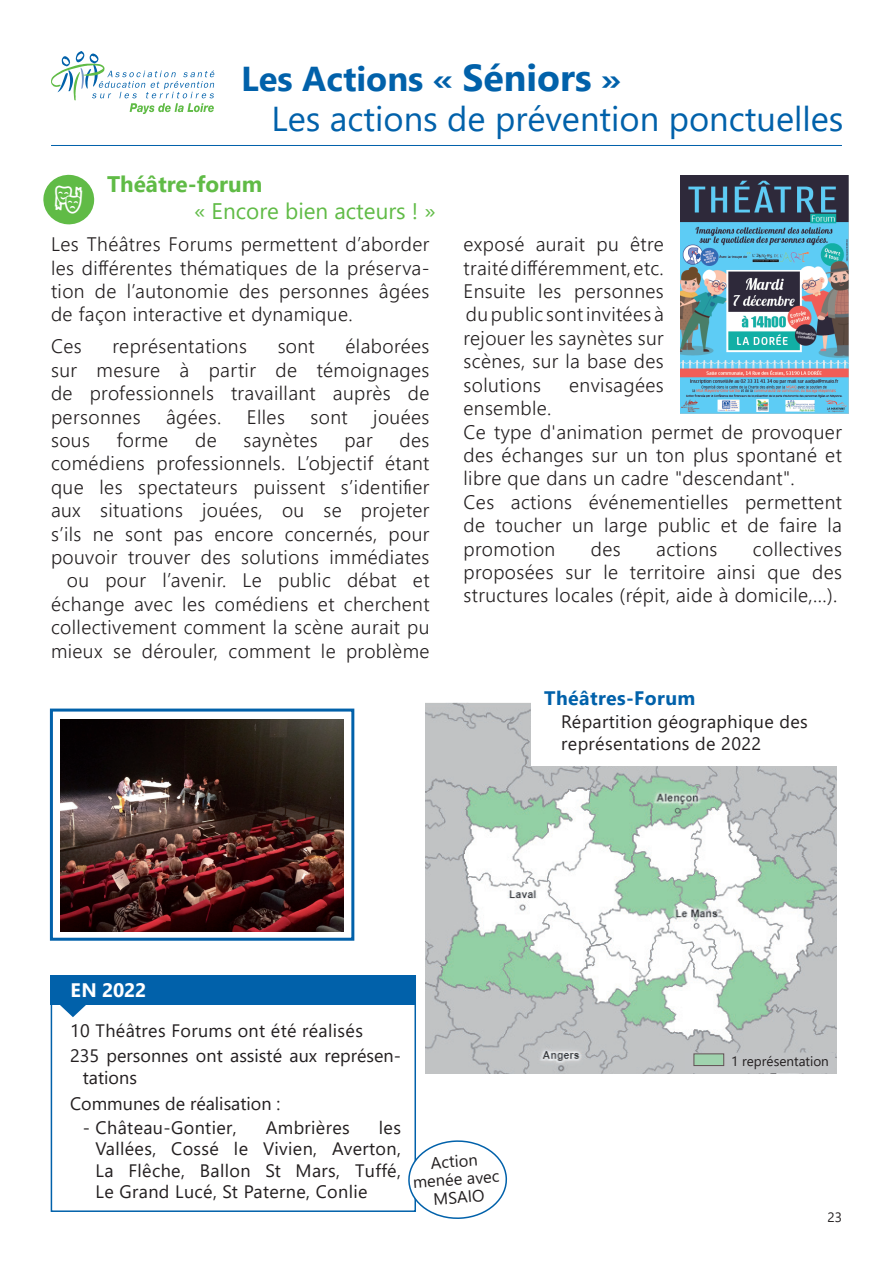
<style>
.page{position:relative;width:893px;height:1263px;background:#fff}
.page>*{position:absolute;margin:0;border:0;box-sizing:border-box;transform-origin:0 0}
.t1{font:34.5px/39.8px "Segoe UI";color:#0161aa}
.t2{font:22.5px "Segoe UI";color:#60bb46}
.t3{font:700 22.5px "Segoe UI";color:#60bb46}
.t4{font:300 19.5px/23.4px "Segoe UI";letter-spacing:.02em;color:#231f20;text-align:justify}
.t5{font:700 19.5px "Segoe UI";letter-spacing:.02em;color:#0161aa}
.t6{font:700 19.5px "Segoe UI";letter-spacing:-.01em;color:#fff}
.t7{font:18px/21.6px "Segoe UI";letter-spacing:.02em;color:#231f20}
.t8{font:18px/25.8px "Segoe UI";color:#231f20}
.t9{font:16.5px/18px "Segoe UI";color:#231f20;text-align:center}
.t10{font:13.5px "Segoe UI";color:#231f20}
.s1{font-weight:700}
.s2{font-weight:700;font-size:37.5px}
</style>
<div class="page">
<svg style="left:51px;top:51px;width:163px;height:63px"></svg>
<hr style="left:51px;top:145px;width:791px;height:1px;background:#0161aa">
<img style="left:425px;top:702px;width:411px;height:372px">
<div style="left:531px;top:691px;width:311px;height:74px;background:#fff"></div>
<div style="left:684px;top:1052px;width:151px;height:21px;background:#c1c3c5"></div>
<div style="left:693px;top:1053px;width:31px;height:13px;background:#a0d3ae;border:1px solid #625255"></div>
<img style="left:681px;top:176px;width:167px;height:237px">
<div style="left:51px;top:975px;width:365px;height:237px;background:#fff;border:2px solid #0161aa"></div>
<div style="left:51px;top:975px;width:365px;height:30px;background:#0161aa"></div>
<svg style="left:60px;top:1005px;width:26px;height:12px"></svg>
<div style="left:50px;top:708px;width:304px;height:233px;background:#fff;border:3px solid #0161aa"></div>
<img style="left:61px;top:719px;width:282px;height:212px">
<svg style="left:407px;top:1140px;width:100px;height:79px"></svg>
<svg style="left:43px;top:174px;width:52px;height:51px"></svg>
<h1 class="t1" style="left:272px;top:56px;width:573px;text-indent:-30px"><span class="s1">Les Actions «</span> <span class="s2">Séniors</span> <span class="s1">»<br></span>Les actions de prévention ponctuelles</h1>
<p class="t3" style="left:107px;top:163px;width:157px">Théâtre-forum</p>
<p class="t2" style="left:194px;top:190px;width:243px">« Encore bien acteurs ! »</p>
<p class="t4" style="left:51px;top:231px;width:380px">Les Théâtres Forums permettent d’aborder les différentes thématiques de la préserva&shy;tion de l’autonomie des personnes âgées de façon interactive et dynamique.</p>
<p class="t4" style="left:51px;top:333px;width:32px">Ces</p>
<p class="t4" style="left:113px;top:333px;width:136px">représentations</p>
<p class="t4" style="left:278px;top:333px;width:39px">sont</p>
<p class="t4" style="left:51px;top:333px;width:380px;text-indent:294px">élaborées sur mesure à partir de témoignages de professionnels travaillant auprès de personnes</p>
<p class="t4" style="left:166px;top:403px;width:57px">âgées.</p>
<p class="t4" style="left:247px;top:403px;width:40px">Elles</p>
<p class="t4" style="left:311px;top:403px;width:39px">sont</p>
<p class="t4" style="left:373px;top:403px;width:58px">jouées</p>
<p class="t4" style="left:51px;top:426px;width:40px">sous</p>
<p class="t4" style="left:117px;top:426px;width:53px">forme</p>
<p class="t4" style="left:195px;top:426px;width:23px">de</p>
<p class="t4" style="left:244px;top:426px;width:76px">saynètes</p>
<p class="t4" style="left:345px;top:426px;width:30px">par</p>
<p class="t4" style="left:51px;top:426px;width:380px;text-align:right">des<br>comédiens professionnels. L’objectif étant que les spectateurs puissent s’identifier aux situations jouées, ou se projeter s’ils ne sont pas encore concernés, pour pouvoir trouver des solutions immédiates ou pour l’avenir. Le public débat et échange avec les comédiens et cherchent collectivement comment la scène aurait pu mieux se dérouler, comment le problème</p>
<p class="t4" style="left:463px;top:231px;width:202px">exposé aurait pu être traité différemment, etc.<br>Ensuite les personnes du public sont invitées à rejouer les saynètes sur scènes, sur la base des solutions</p>
<p class="t4" style="left:569px;top:371px;width:96px">envisagées</p>
<p class="t4" style="left:463px;top:395px;width:380px;text-align:left">ensemble.<br>Ce type d'animation permet de provoquer des échanges sur un ton plus spontané et libre que dans un cadre "descendant".<br>Ces actions événementielles permettent de toucher un large public et de faire la promotion</p>
<p class="t4" style="left:463px;top:535px;width:380px;text-indent:289px">collectives proposées sur le territoire ainsi que des structures locales (répit, aide à domicile,...).</p>
<p class="t4" style="left:591px;top:535px;width:31px">des</p>
<p class="t4" style="left:656px;top:535px;width:63px">actions</p>
<p class="t5" style="left:544px;top:679px;width:153px">Théâtres-Forum</p>
<p class="t7" style="left:561px;top:709px;width:248px">Répartition géographique des représentations de 2022</p>
<p class="t6" style="left:71px;top:972px;width:77px">EN 2022</p>
<p class="t8" style="left:70px;top:1016px;width:332px">10 Théâtres Forums ont été réalisés<br>235 personnes ont assisté aux représen-</p>
<p class="t8" style="left:70px;top:1063px;width:212px;text-indent:13px">tations<br>Communes de réalisation :</p>
<p class="t7" style="left:83px;top:1115px;width:155px">- Château-Gontier,</p>
<p class="t7" style="left:266px;top:1115px;width:85px">Ambrières</p>
<p class="t7" style="left:96px;top:1115px;width:307px;text-align:justify;text-indent:283px">les Vallées, Cossé le Vivien, Averton, La Flêche, Ballon St Mars, Tuffé, Le Grand Lucé, St Paterne, Conlie</p>
<p class="t9" style="left:411px;top:1154px;width:88px;rotate:-4deg">Action menée avec<br>MSAIO</p>
<p class="t10" style="left:731px;top:1048px;width:99px">1 représentation</p>
<p class="t10" style="left:827px;top:1204px;width:16px">23</p>
</div>
